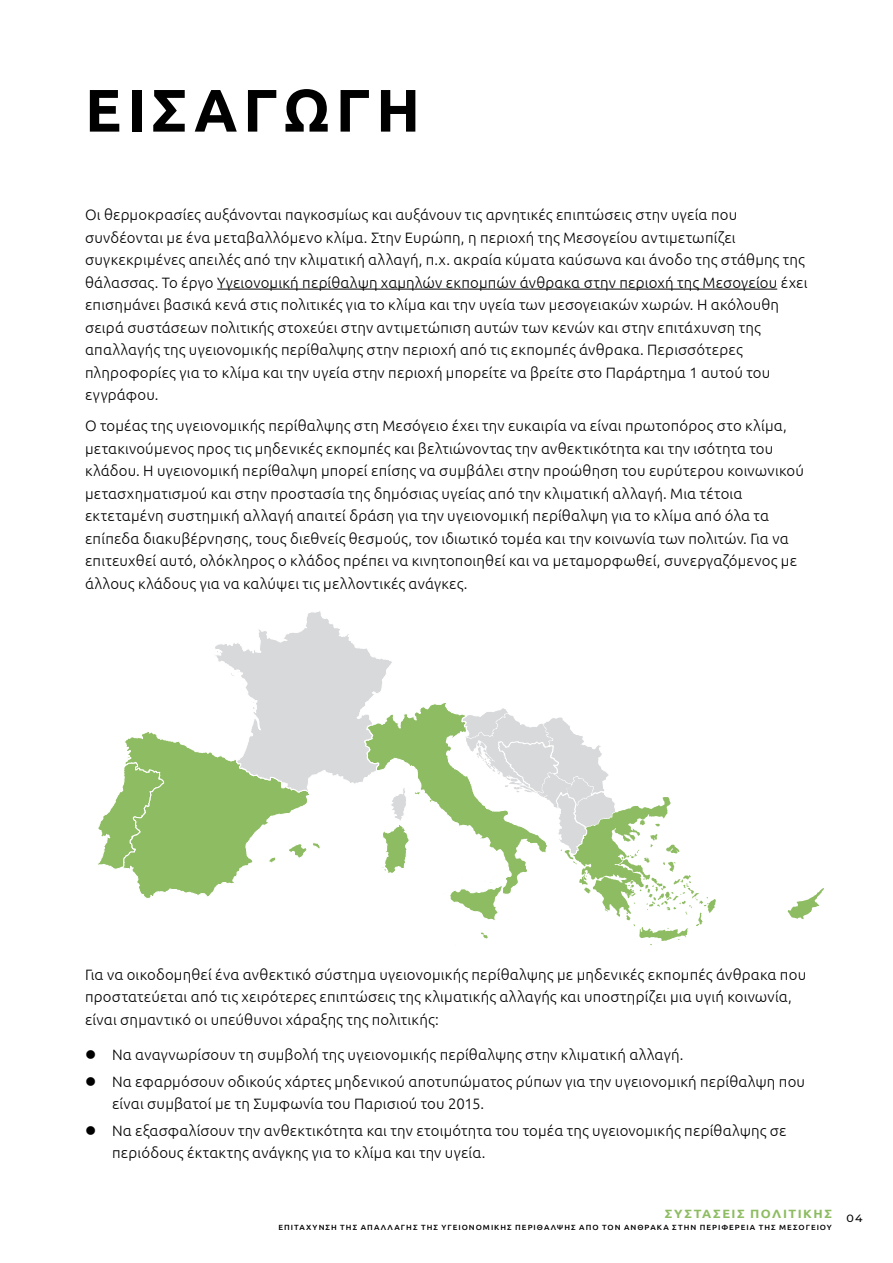
<style>
.page{position:relative;width:893px;height:1263px;background:#fff}
.page>*{position:absolute;margin:0;border:0;box-sizing:border-box;transform-origin:0 0}
.t1{font:700 60px "Ubuntu";letter-spacing:.095em;color:#000}
.t2{font:300 15px/22.5px "Ubuntu";letter-spacing:.01em;color:#000}
.t3{font:700 12px "Ubuntu";letter-spacing:.12em;color:#8ebc62;scale:1.06 1}
.t4{font:500 10.5px "Montserrat";color:#000;scale:1.06 1}
.t5{font:500 7.5px "Ubuntu";letter-spacing:.13em;color:#000;scale:1.06 1}
</style>
<div class="page">
<svg style="left:787px;top:888px;width:37px;height:31px"></svg>
<svg style="left:98px;top:611px;width:618px;height:335px"></svg>
<hr style="left:217px;top:289px;width:560px;height:1px;background:#000">
<h1 class="t1" style="left:85px;top:74px;width:327px">ΕΙΣΑΓΩΓΉ</h1>
<p class="t2" style="left:85px;top:203px;width:724px">Οι θερμοκρασίες αυξάνονται παγκοσμίως και αυξάνουν τις αρνητικές επιπτώσεις στην υγεία που συνδέονται με ένα μεταβαλλόμενο κλίμα. Στην Ευρώπη, η περιοχή της Μεσογείου αντιμετωπίζει συγκεκριμένες απειλές από την κλιματική αλλαγή, π.χ. ακραία κύματα καύσωνα και άνοδο της στάθμης της θάλασσας. Το έργο Υγειονομική περίθαλψη χαμηλών εκπομπών άνθρακα στην περιοχή της Μεσογείου έχει επισημάνει βασικά κενά στις πολιτικές για το κλίμα και την υγεία των μεσογειακών χωρών. Η ακόλουθη σειρά συστάσεων πολιτικής στοχεύει στην αντιμετώπιση αυτών των κενών και στην επιτάχυνση της απαλλαγής της υγειονομικής περίθαλψης στην περιοχή από τις εκπομπές άνθρακα. Περισσότερες πληροφορίες για το κλίμα και την υγεία στην περιοχή μπορείτε να βρείτε στο Παράρτημα 1 αυτού του εγγράφου.</p>
<p class="t2" style="left:85px;top:414px;width:720px">Ο τομέας της υγειονομικής περίθαλψης στη Μεσόγειο έχει την ευκαιρία να είναι πρωτοπόρος στο κλίμα, μετακινούμενος προς τις μηδενικές εκπομπές και βελτιώνοντας την ανθεκτικότητα και την ισότητα του κλάδου. Η υγειονομική περίθαλψη μπορεί επίσης να συμβάλει στην προώθηση του ευρύτερου κοινωνικού μετασχηματισμού και στην προστασία της δημόσιας υγείας από την κλιματική αλλαγή. Μια τέτοια εκτεταμένη συστημική αλλαγή απαιτεί δράση για την υγειονομική περίθαλψη για το κλίμα από όλα τα επίπεδα διακυβέρνησης, τους διεθνείς θεσμούς, τον ιδιωτικό τομέα και την κοινωνία των πολιτών. Για να επιτευχθεί αυτό, ολόκληρος ο κλάδος πρέπει να κινητοποιηθεί και να μεταμορφωθεί, συνεργαζόμενος με άλλους κλάδους για να καλύψει τις μελλοντικές ανάγκες.</p>
<p class="t2" style="left:85px;top:963px;width:723px">Για να οικοδομηθεί ένα ανθεκτικό σύστημα υγειονομικής περίθαλψης με μηδενικές εκπομπές άνθρακα που προστατεύεται από τις χειρότερες επιπτώσεις της κλιματικής αλλαγής και υποστηρίζει μια υγιή κοινωνία, είναι σημαντικό οι υπεύθυνοι χάραξης της πολιτικής:</p>
<p class="t2" style="left:85px;top:1043px;width:600px">● Να αναγνωρίσουν τη συμβολή της υγειονομικής περίθαλψης στην κλιματική αλλαγή.</p>
<p class="t2" style="left:112px;top:1070px;width:694px;text-indent:-27px">● Να εφαρμόσουν οδικούς χάρτες μηδενικού αποτυπώματος ρύπων για την υγειονομική περίθαλψη που είναι συμβατοί με τη Συμφωνία του Παρισιού του 2015.</p>
<p class="t2" style="left:112px;top:1119px;width:676px;text-indent:-27px">● Να εξασφαλίσουν την ανθεκτικότητα και την ετοιμότητα του τομέα της υγειονομικής περίθαλψης σε περιόδους έκτακτης ανάγκης για το κλίμα και την υγεία.</p>
<p class="t3" style="left:665px;top:1207px;width:159px">ΣΥΣΤΑΣΕΙΣ ΠΟΛΙΤΙΚΗΣ</p>
<p class="t5" style="left:278px;top:1223px;width:524px">ΕΠΙΤΑΧΥΝΣΗ ΤΗΣ ΑΠΑΛΛΑΓΗΣ ΤΗΣ ΥΓΕΙΟΝΟΜΙΚΗΣ ΠΕΡΙΘΑΛΨΗΣ ΑΠΟ ΤΟΝ ΑΝΘΡΑΚΑ ΣΤΗΝ ΠΕΡΙΦΕΡΕΙΑ ΤΗΣ ΜΕΣΟΓΕΙΟΥ</p>
<p class="t4" style="left:846px;top:1211px;width:17px">04</p>
</div>
